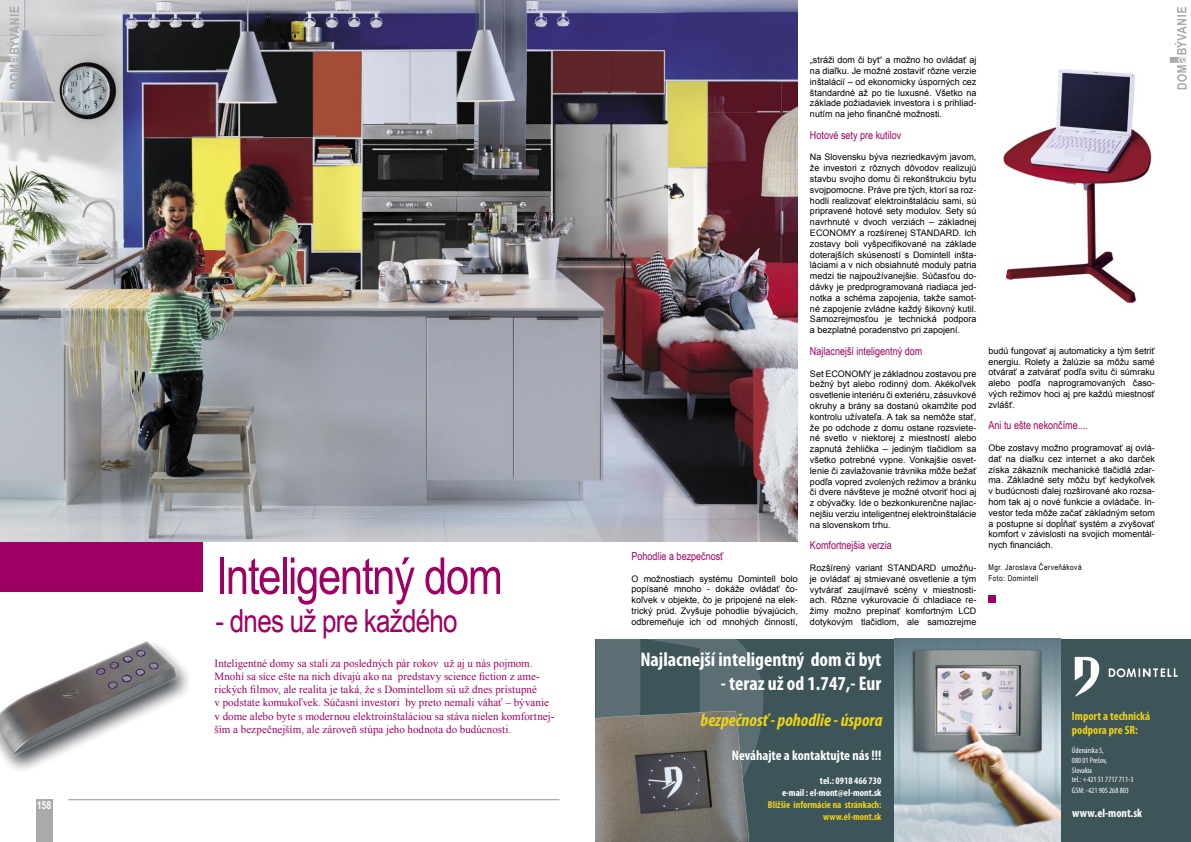
<style>
.page{position:relative;width:1191px;height:842px;background:#fff}
.page>*{position:absolute;margin:0;border:0;box-sizing:border-box;transform-origin:0 0}
.t1{font:50.9px "Arial Narrow";letter-spacing:-.025em;color:#9f0063}
.t2{font:31.8px "Arial Narrow";letter-spacing:-.025em;color:#9f0063}
.t3{font:700 condensed 19.8px "Myriad Pro";color:#fff}
.t4{font:italic 700 condensed 18px "Myriad Pro";color:#ecd21c}
.t5{font:700 condensed 14px "Myriad Pro";color:#fff}
.t6{font:700 condensed 12px "Myriad Pro";color:#ecd21c}
.t7{font:700 condensed 12px "Myriad Pro";color:#fff}
.t8{font:11px/13.2px "Times New Roman";color:#9f0063}
.t9{font:11px "Arial Narrow";color:#9f0063}
.t10{font:700 11px "Arial Narrow";color:#fff}
.t11{font:700 condensed 10px/12px "Myriad Pro";color:#ecd21c;text-align:right}
.t12{font:700 condensed 10px "Myriad Pro";color:#fff}
.t13{font:9px/10.8px "Arial";color:#000;text-align:justify}
.t14{font:condensed 8px "Myriad Pro";color:#fff}
.t15{font:8px "Arial Narrow";letter-spacing:.05em;color:#000}
</style>
<div class="page">
<div style="left:0;top:524px;width:202px;height:68px;background:#9f0063"></div>
<img style="left:1003px;top:49px;width:184px;height:255px">
<img style="left:0;top:0;width:798px;height:541px">
<img style="left:0;top:641px;width:202px;height:162px">
<svg style="left:1169px;top:7px;width:17px;height:82px"></svg>
<svg style="left:0;top:6px;width:19px;height:83px;background:#cacbce"></svg>
<div style="left:36px;top:799px;width:16px;height:43px;background:#aaa"></div>
<hr style="left:68px;top:799px;width:491px;height:1px;background:#939393">
<div style="left:988px;top:595px;width:7px;height:7px;background:#9f0063"></div>
<div style="left:595px;top:638px;width:596px;height:204px;background:#3d5459"></div>
<svg style="left:595px;top:638px;width:170px;height:125px"></svg>
<img style="left:894px;top:638px;width:166px;height:204px">
<svg style="left:1108px;top:668px;width:69px;height:9px"></svg>
<svg style="left:1074px;top:657px;width:26px;height:40px"></svg>
<img style="left:595px;top:709px;width:155px;height:133px">
<p class="t10" style="left:37px;top:797px;width:16px">158</p>
<p class="t1" style="left:216px;top:539px;width:289px">Inteligentný dom</p>
<p class="t2" style="left:216px;top:597px;width:244px">- dnes už pre každého</p>
<p class="t8" style="left:214px;top:656px;width:341px">Inteligentné domy sa stali za posledných pár rokov už aj u nás pojmom.<br>Mnohí sa síce ešte na nich dívajú ako na predstavy science fiction z ame&shy;rických filmov, ale realita je taká, že s Domintellom sú už dnes prístupné<br>v podstate komukoľvek. Súčasní investori by preto nemali váhať – bývanie v dome alebo byte s modernou elektroinštaláciou sa stáva nielen komfortnej&shy;ším a bezpečnejším, ale zároveň stúpa jeho hodnota do budúcnosti.</p>
<p class="t9" style="left:631px;top:548px;width:94px">Pohodlie a bezpečnosť</p>
<p class="t13" style="left:631px;top:573px;width:168px">O možnostiach systému Domintell bolo popísané mnoho - dokáže ovládať čo&shy;koľvek v objekte, čo je pripojené na elek&shy;trický prúd. Zvyšuje pohodlie bývajúcich, odbremeňuje ich od mnohých činností,</p>
<p class="t13" style="left:810px;top:55px;width:168px">„stráži dom či byt“ a možno ho ovládať aj na diaľku. Je možné zostaviť rôzne verzie inštalácií – od ekonomicky úsporných cez štandardné až po tie luxusné. Všetko na základe požiadaviek investora i s prihliad&shy;nutím na jeho finančné možnosti.</p>
<p class="t9" style="left:810px;top:127px;width:93px">Hotové sety pre kutilov</p>
<p class="t13" style="left:810px;top:152px;width:168px">Na Slovensku býva nezriedkavým javom, že investori z rôznych dôvodov realizujú stavbu svojho domu či rekonštrukciu bytu svojpomocne. Práve pre tých, ktorí sa roz&shy;hodli realizovať elektroinštaláciu sami, sú pripravené hotové sety modulov. Sety sú navrhnuté v dvoch verziách – základnej ECONOMY a rozšírenej STANDARD. Ich zostavy boli vyšpecifikované na základe doterajších skúseností s Domintell inšta&shy;láciami a v nich obsiahnuté moduly patria medzi tie najpoužívanejšie. Súčasťou do&shy;dávky je predprogramovaná riadiaca jed&shy;notka a schéma zapojenia, takže samot&shy;né zapojenie zvládne každý šikovný kutil.<br>Samozrejmosťou je technická podpora a bezplatné poradenstvo pri zapojení.</p>
<p class="t9" style="left:810px;top:343px;width:114px">Najlacnejší inteligentný dom</p>
<p class="t13" style="left:810px;top:368px;width:168px">Set ECONOMY je základnou zostavou pre bežný byt alebo rodinný dom. Akékoľvek osvetlenie interiéru či exteriéru, zásuvkové okruhy a brány sa dostanú okamžite pod kontrolu užívateľa. A tak sa nemôže stať, že po odchode z domu ostane rozsviete&shy;né svetlo v niektorej z miestností alebo zapnutá žehlička – jediným tlačidlom sa všetko potrebné vypne. Vonkajšie osvet&shy;lenie či zavlažovanie trávnika môže bežať podľa vopred zvolených režimov a bránku či dvere návšteve je možné otvoriť hoci aj z obývačky. Ide o bezkonkurenčne najlac&shy;nejšiu verziu inteligentnej elektroinštalácie na slovenskom trhu.</p>
<p class="t9" style="left:810px;top:537px;width:83px">Komfortnejšia verzia</p>
<p class="t13" style="left:810px;top:562px;width:168px">Rozšírený variant STANDARD umožňu&shy;je ovládať aj stmievané osvetlenie a tým vytvárať zaujímavé scény v miestnosti&shy;ach. Rôzne vykurovacie či chladiace re&shy;žimy možno prepínať komfortným LCD dotykovým tlačidlom, ale samozrejme</p>
<p class="t3" style="left:640px;top:649px;width:242px">Najlacnejší inteligentný dom či byt</p>
<p class="t3" style="left:721px;top:672px;width:162px">- teraz už od 1.747,- Eur</p>
<p class="t4" style="left:700px;top:710px;width:183px">bezpečnosť - pohodlie - úspora</p>
<p class="t5" style="left:732px;top:748px;width:151px">Neváhajte a kontaktujte nás !!!</p>
<p class="t12" style="left:820px;top:775px;width:63px">tel.: 0918 466 730</p>
<p class="t12" style="left:782px;top:787px;width:101px">e-mail : el-mont@el-mont.sk</p>
<p class="t11" style="left:768px;top:799px;width:115px">Bližšie informácie na stránkach: www.el-mont.sk</p>
<p class="t13" style="left:988px;top:345px;width:168px">budú fungovať aj automaticky a tým šetriť energiu. Rolety a žalúzie sa môžu samé otvárať a zatvárať podľa svitu či súmraku alebo podľa naprogramovaných časo&shy;vých režimov hoci aj pre každú miestnosť zvlášť.</p>
<p class="t9" style="left:988px;top:417px;width:101px">Ani tu ešte nekončíme....</p>
<p class="t13" style="left:988px;top:443px;width:168px">Obe zostavy možno programovať aj ovlá&shy;dať na diaľku cez internet a ako darček získa zákazník mechanické tlačidlá zdar&shy;ma. Základné sety môžu byť kedykoľvek v budúcnosti ďalej rozširované ako rozsa&shy;hom tak aj o nové funkcie a ovládače. In&shy;vestor teda môže začať základným setom a postupne si dopĺňať systém a zvyšovať komfort v závislosti na svojich momentál&shy;nych financiách.</p>
<p class="t15" style="left:988px;top:561px;width:95px">Mgr. Jaroslava Červeňáková</p>
<p class="t15" style="left:988px;top:572px;width:51px">Foto: Domintell</p>
<p class="t6" style="left:1072px;top:709px;width:80px">Import a technická</p>
<p class="t6" style="left:1072px;top:723px;width:67px">podpora pre SR:</p>
<p class="t14" style="left:1072px;top:746px;width:33px">Údenárska 5,</p>
<p class="t14" style="left:1072px;top:756px;width:37px">080 01 Prešov,</p>
<p class="t14" style="left:1072px;top:765px;width:22px">Slovakia</p>
<p class="t14" style="left:1072px;top:775px;width:63px">tel.: +421 51 7717 711-3</p>
<p class="t14" style="left:1072px;top:786px;width:58px">GSM: -421 905 268 803</p>
<p class="t7" style="left:1072px;top:807px;width:72px">www.el-mont.sk</p>
</div>
